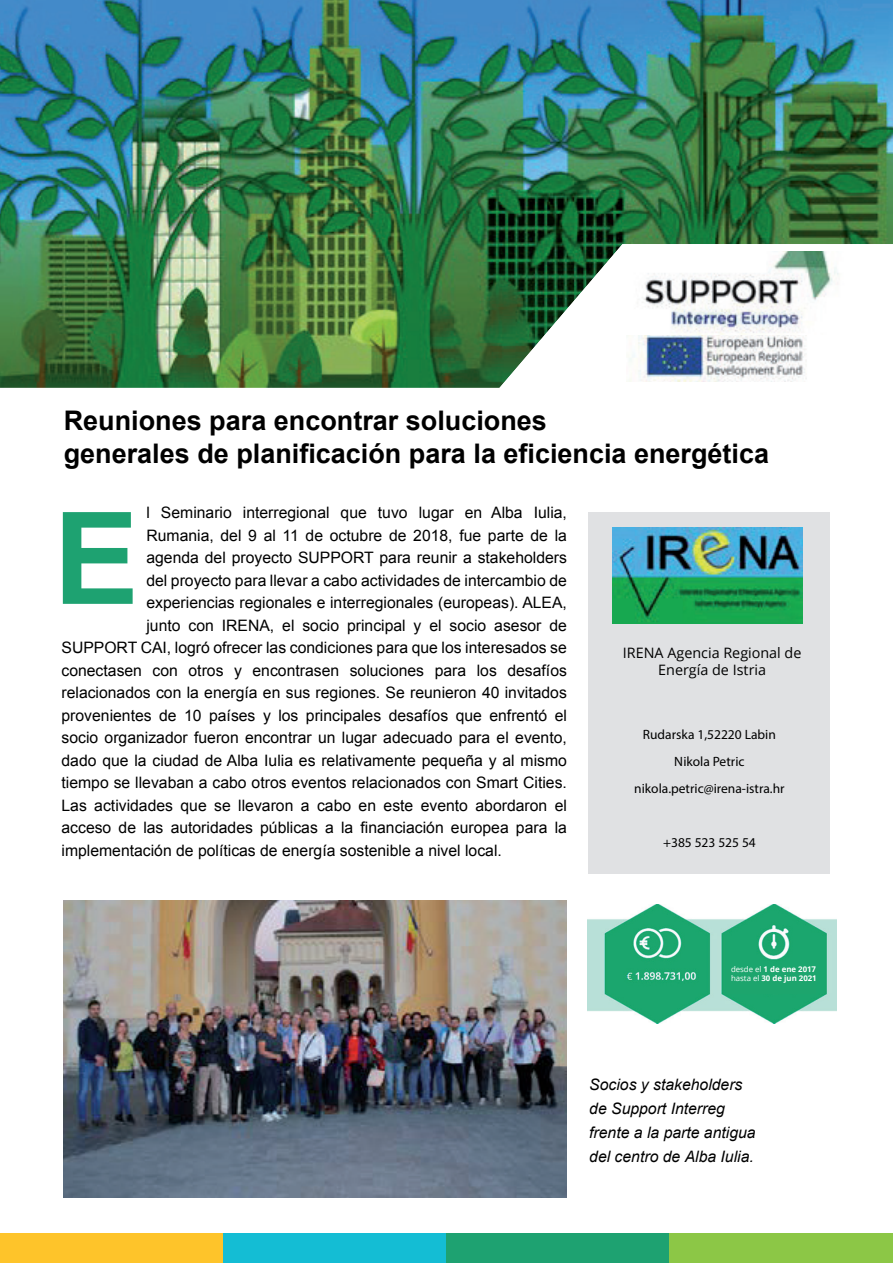
<style>
.page{position:relative;width:893px;height:1263px;background:#fff}
.page>*{position:absolute;margin:0;border:0;box-sizing:border-box;transform-origin:0 0}
.t1{font:700 128.1px "Arial";color:#1ea271}
.t2{font:700 27px/32.4px "Arial";color:#000}
.t3{font:15.75px "Arial";color:#000}
.t4{font:italic 15.75px/24px "Arial";color:#000}
.t5{font:14.4px/17.2px "Open Sans";color:#000;text-align:center}
.t6{font:13.5px/27px "Myriad Pro";color:#000;text-align:center}
.t7{font:700 7.8px/9.4px "Open Sans";color:#fff}
.s1{font-weight:400}
</style>
<div class="page">
<div style="left:0;top:1234px;width:223px;height:29px;background:#fec42a"></div>
<div style="left:588px;top:513px;width:242px;height:361px;background:#e0e1e3"></div>
<div style="left:223px;top:1234px;width:223px;height:29px;background:#14bdd4"></div>
<div style="left:446px;top:1234px;width:224px;height:29px;background:#1ea271"></div>
<div style="left:670px;top:1234px;width:223px;height:29px;background:#8cc746"></div>
<img style="left:0;top:0;width:893px;height:388px">
<svg style="left:497px;top:244px;width:396px;height:144px"></svg>
<img style="left:624px;top:251px;width:223px;height:92px">
<img style="left:627px;top:335px;width:216px;height:47px">
<img style="left:612px;top:527px;width:191px;height:96px">
<img style="left:64px;top:901px;width:503px;height:297px">
<img style="left:588px;top:904px;width:249px;height:119px">
<div style="left:726px;top:969px;width:90px;height:24px;background:#1da56d"></div>
<h2 class="t2" style="left:64px;top:405px;width:707px">Reuniones para encontrar soluciones<br>generales de planificación para la eficiencia energética</h2>
<p class="t3" style="left:146px;top:502px;width:422px">l Seminario interregional que tuvo lugar en Alba Iulia,</p>
<p class="t3" style="left:146px;top:525px;width:422px">Rumania, del 9 al 11 de octubre de 2018, fue parte de la</p>
<p class="t3" style="left:146px;top:547px;width:422px">agenda del proyecto SUPPORT para reunir a stakeholders</p>
<p class="t3" style="left:146px;top:570px;width:422px">del proyecto para llevar a cabo actividades de intercambio de</p>
<p class="t3" style="left:146px;top:592px;width:422px">experiencias regionales e interregionales (europeas). ALEA,</p>
<p class="t3" style="left:146px;top:615px;width:422px">junto con IRENA, el socio principal y el socio asesor de</p>
<p class="t3" style="left:62px;top:637px;width:507px">SUPPORT CAI, logró ofrecer las condiciones para que los interesados se</p>
<p class="t3" style="left:62px;top:660px;width:507px">conectasen con otros y encontrasen soluciones para los desafíos</p>
<p class="t3" style="left:62px;top:682px;width:507px">relacionados con la energía en sus regiones. Se reunieron 40 invitados</p>
<p class="t3" style="left:62px;top:705px;width:507px">provenientes de 10 países y los principales desafíos que enfrentó el</p>
<p class="t3" style="left:62px;top:727px;width:507px">socio organizador fueron encontrar un lugar adecuado para el evento,</p>
<p class="t3" style="left:62px;top:750px;width:507px">dado que la ciudad de Alba Iulia es relativamente pequeña y al mismo</p>
<p class="t3" style="left:62px;top:772px;width:507px">tiempo se llevaban a cabo otros eventos relacionados con Smart Cities.</p>
<p class="t3" style="left:62px;top:795px;width:507px">Las actividades que se llevaron a cabo en este evento abordaron el</p>
<p class="t3" style="left:62px;top:817px;width:507px">acceso de las autoridades públicas a la financiación europea para la</p>
<p class="t3" style="left:62px;top:840px;width:442px">implementación de políticas de energía sostenible a nivel local.</p>
<h1 class="t1" style="left:54px;top:473px;width:87px">E</h1>
<p class="t5" style="left:623px;top:644px;width:180px">IRENA Agencia Regional de<br>Energía de Istria</p>
<p class="t6" style="left:634px;top:721px;width:152px">Rudarska 1,52220 Labin<br>Nikola Petric nikola.petric@irena-istra.hr</p>
<p class="t6" style="left:663px;top:829px;width:94px">+385 523 525 54</p>
<p class="t7" style="left:731px;top:964px;width:87px"><span class="s1">desde el</span> 1 de ene 2017 <span class="s1">hasta el</span> 30 de jun 2021</p>
<p class="t4" style="left:589px;top:1072px;width:168px">Socios y stakeholders de Support Interreg frente a la parte antigua del centro de Alba Iulia.</p>
</div>
